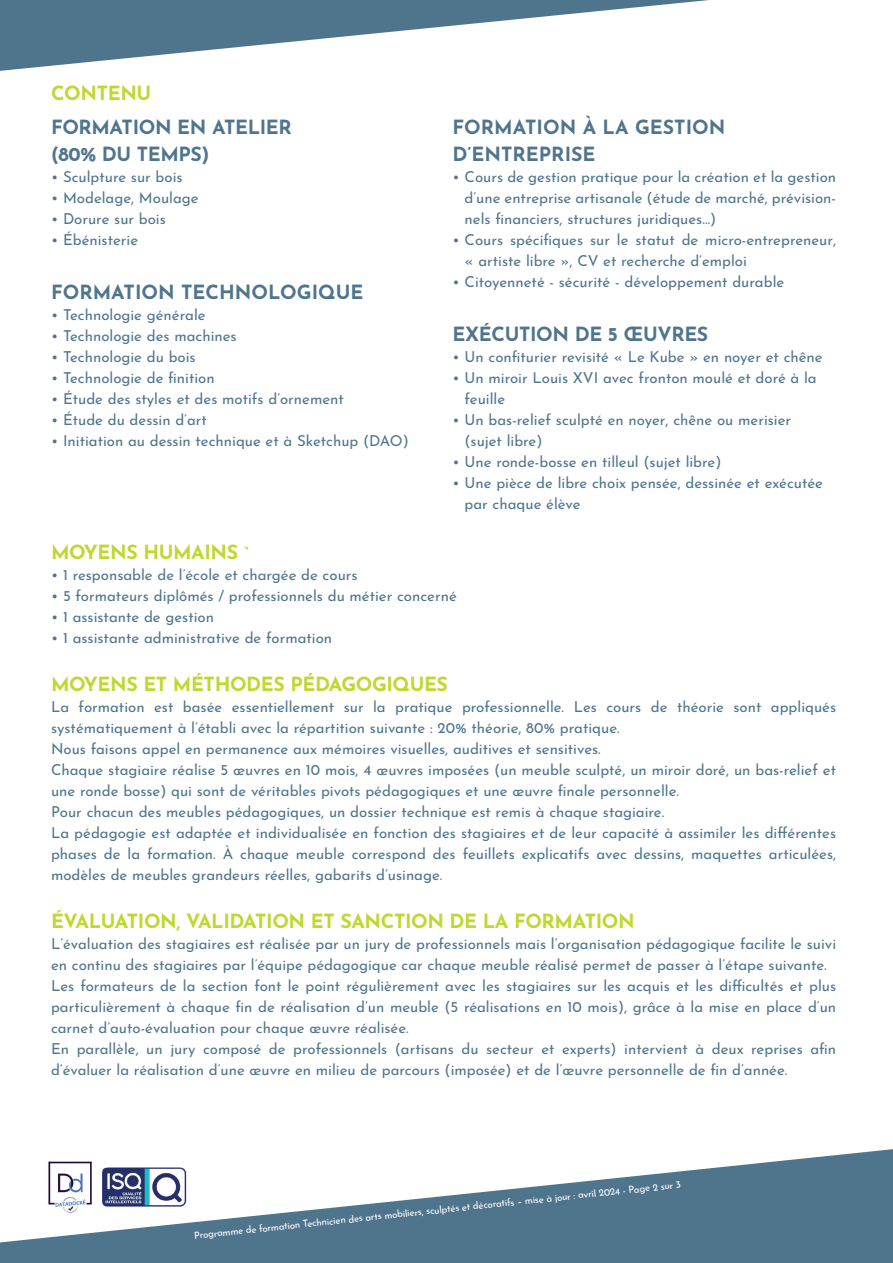
<style>
.page{position:relative;width:893px;height:1263px;background:#fff}
.page>*{position:absolute;margin:0;border:0;box-sizing:border-box;transform-origin:0 0}
.t1{font:700 19.5px "Josefin Sans";letter-spacing:-.02em;color:#c1d72f}
.t2{font:700 19.5px/27px "Josefin Sans";color:#4f758d}
.t3{font:700 19.5px/27px "Josefin Sans";letter-spacing:-.02em;color:#4f758d}
.t4{font:15px/21px "Josefin Sans";color:#4f758d}
.t5{font:9.75px "Josefin Sans";color:#fff}
</style>
<div class="page">
<svg style="left:0;top:0;width:709px;height:71px"></svg>
<svg style="left:0;top:1149px;width:893px;height:114px;fill:#4f758d"></svg>
<h1 class="t1" style="left:51px;top:78px;width:102px">CONTENU</h1>
<h1 class="t3" style="left:51px;top:112px;width:242px">FORMATION EN ATELIER (80% DU TEMPS)</h1>
<p class="t4" style="left:51px;top:165px;width:133px">• Sculpture sur bois</p>
<p class="t4" style="left:51px;top:186px;width:149px">• Modelage, Moulage</p>
<p class="t4" style="left:51px;top:207px;width:116px">• Dorure sur bois</p>
<p class="t4" style="left:51px;top:228px;width:89px">• Ébénisterie</p>
<h1 class="t2" style="left:51px;top:277px;width:314px">FORMATION TECHNOLOGIQUE</h1>
<p class="t4" style="left:51px;top:303px;width:156px">• Technologie générale</p>
<p class="t4" style="left:51px;top:324px;width:187px">• Technologie des machines</p>
<p class="t4" style="left:51px;top:345px;width:146px">• Technologie du bois</p>
<p class="t4" style="left:51px;top:366px;width:165px">• Technologie de finition</p>
<p class="t4" style="left:51px;top:387px;width:294px">• Étude des styles et des motifs d’ornement</p>
<p class="t4" style="left:51px;top:408px;width:157px">• Étude du dessin d’art</p>
<p class="t4" style="left:51px;top:429px;width:359px">• Initiation au dessin technique et à Sketchup (DAO)</p>
<h1 class="t2" style="left:453px;top:112px;width:274px">FORMATION À LA GESTION<br>D’ENTREPRISE</h1>
<p class="t4" style="left:465px;top:165px;width:373px;text-align:justify;text-indent:-12px">• Cours de gestion pratique pour la création et la gestion d’une entreprise artisanale (étude de marché, prévision&shy;nels financiers, structures juridiques…)</p>
<p class="t4" style="left:465px;top:228px;width:373px;text-indent:-12px">• Cours spécifiques sur le statut de micro-entrepreneur, « artiste libre », CV et recherche d’emploi</p>
<p class="t4" style="left:453px;top:270px;width:333px">• Citoyenneté - sécurité - développement durable</p>
<h1 class="t3" style="left:453px;top:319px;width:257px">EXÉCUTION DE 5 ŒUVRES</h1>
<p class="t4" style="left:453px;top:345px;width:372px">• Un confiturier revisité « Le Kube » en noyer et chêne</p>
<p class="t4" style="left:465px;top:366px;width:354px;text-indent:-12px">• Un miroir Louis XVI avec fronton moulé et doré à la feuille</p>
<p class="t4" style="left:465px;top:408px;width:328px;text-indent:-12px">• Un bas-relief sculpté en noyer, chêne ou merisier (sujet libre)</p>
<p class="t4" style="left:453px;top:450px;width:270px">• Une ronde-bosse en tilleul (sujet libre)</p>
<p class="t4" style="left:465px;top:471px;width:360px;text-indent:-12px">• Une pièce de libre choix pensée, dessinée et exécutée par chaque élève</p>
<h1 class="t1" style="left:51px;top:537px;width:200px">MOYENS HUMAINS `</h1>
<p class="t4" style="left:51px;top:563px;width:308px">• 1 responsable de l’école et chargée de cours</p>
<p class="t4" style="left:51px;top:584px;width:407px">• 5 formateurs diplômés / professionnels du métier concerné</p>
<p class="t4" style="left:51px;top:605px;width:164px">• 1 assistante de gestion</p>
<p class="t4" style="left:51px;top:626px;width:283px">• 1 assistante administrative de formation</p>
<h1 class="t1" style="left:51px;top:669px;width:398px">MOYENS ET MÉTHODES PÉDAGOGIQUES</h1>
<p class="t4" style="left:51px;top:695px;width:787px">La formation est basée essentiellement sur la pratique professionnelle. Les cours de théorie sont appliqués systématiquement à l’établi avec la répartition suivante : 20% théorie, 80% pratique.<br>Nous faisons appel en permanence aux mémoires visuelles, auditives et sensitives.<br>Chaque stagiaire réalise 5 œuvres en 10 mois, 4 œuvres imposées (un meuble sculpté, un miroir doré, un bas-relief et une ronde bosse) qui sont de véritables pivots pédagogiques et une œuvre finale personnelle.<br>Pour chacun des meubles pédagogiques, un dossier technique est remis à chaque stagiaire.<br>La pédagogie est adaptée et individualisée en fonction des stagiaires et de leur capacité à assimiler les différentes phases de la formation. À chaque meuble correspond des feuillets explicatifs avec dessins, maquettes articulées, modèles de meubles grandeurs réelles, gabarits d’usinage.</p>
<h1 class="t1" style="left:51px;top:906px;width:585px">ÉVALUATION, VALIDATION ET SANCTION DE LA FORMATION</h1>
<p class="t4" style="left:51px;top:932px;width:787px">L’évaluation des stagiaires est réalisée par un jury de professionnels mais l’organisation pédagogique facilite le suivi en continu des stagiaires par l’équipe pédagogique car chaque meuble réalisé permet de passer à l’étape suivante.<br>Les formateurs de la section font le point régulièrement avec les stagiaires sur les acquis et les difficultés et plus particulièrement à chaque fin de réalisation d’un meuble (5 réalisations en 10 mois), grâce à la mise en place d’un carnet d’auto-évaluation pour chaque œuvre réalisée.<br>En parallèle, un jury composé de professionnels (artisans du secteur et experts) intervient à deux reprises afin d’évaluer la réalisation d’une œuvre en milieu de parcours (imposée) et de l’œuvre personnelle de fin d’année.</p>
<p class="t5" style="left:193px;top:1228px;width:491px;rotate:-6deg">Programme de formation Technicien des arts mobiliers, sculptés et décoratifs – mise à jour : avril 2024 - Page 2 sur 3</p>
</div>
